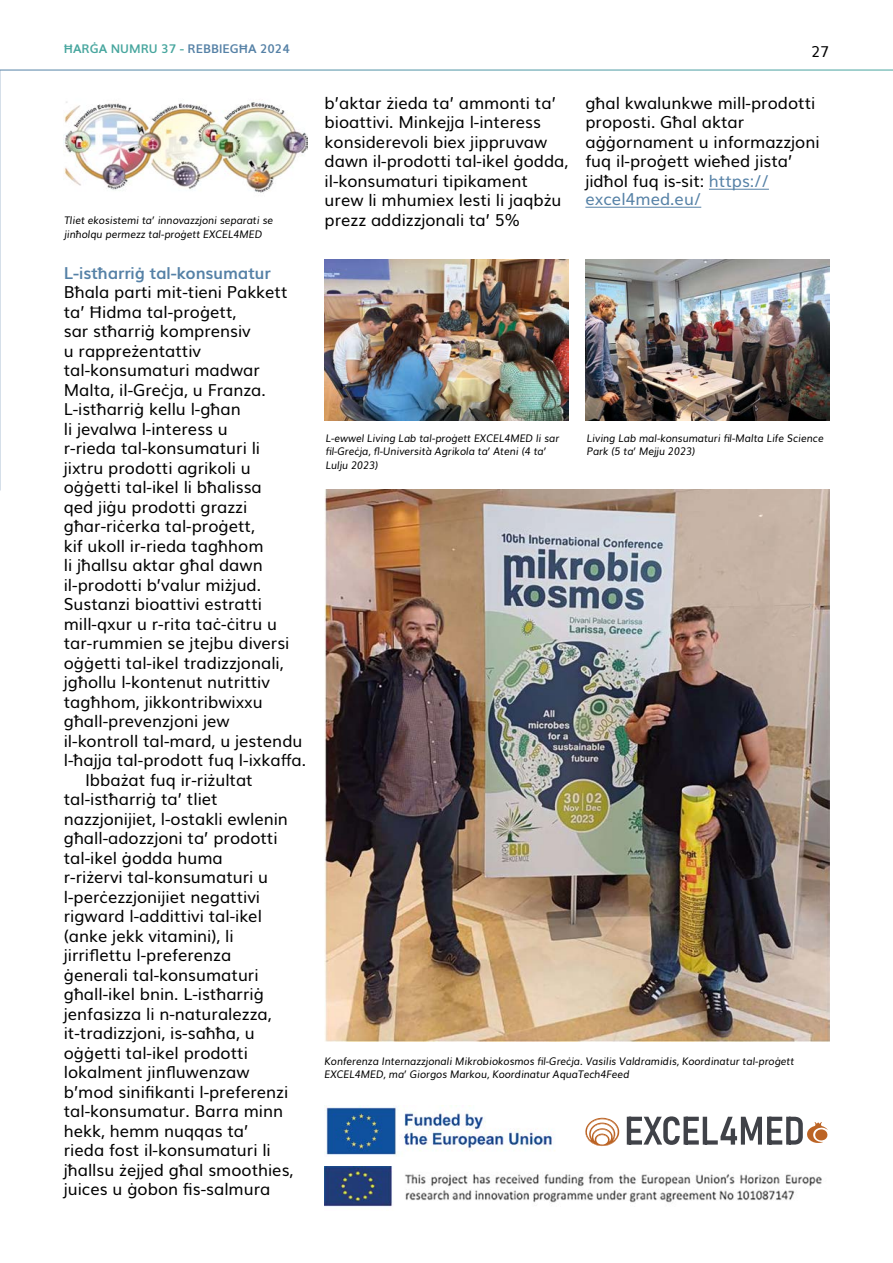
<style>
.page{position:relative;width:893px;height:1263px;background:#fff}
.page>*{position:absolute;margin:0;border:0;box-sizing:border-box;transform-origin:0 0}
.t1{font:16.5px/19.5px "Muli";color:#000}
.t2{font:700 16.5px "Muli";color:#5581a6}
.t3{font:16.5px "Muli";color:#5581a6}
.t4{font:15px "Muli";color:#000}
.t5{font:700 12px "Muli";color:#47a69e}
.t6{font:italic 10.5px/13.5px "Muli";color:#000;scale:.95 1}
.s1{color:#5581a6}
</style>
<div class="page">
<img style="left:0;top:24px;width:1px;height:466px">
<img style="left:325px;top:490px;width:504px;height:552px">
<hr style="left:709px;top:189px;width:60px;height:1px;background:#5581a6">
<hr style="left:585px;top:207px;width:116px;height:1px;background:#5581a6">
<img style="left:325px;top:1166px;width:497px;height:41px">
<img style="left:325px;top:1106px;width:230px;height:50px">
<hr style="left:627px;top:1117px;width:4px;height:27px;background:#404248">
<hr style="left:629px;top:1117px;width:13px;height:4px;background:#404248">
<svg style="left:631px;top:1129px;width:9px;height:4px"></svg>
<svg style="left:631px;top:1140px;width:11px;height:4px"></svg>
<svg style="left:643px;top:1116px;width:37px;height:29px"></svg>
<hr style="left:684px;top:1117px;width:4px;height:27px;background:#404248">
<hr style="left:685px;top:1117px;width:14px;height:4px;background:#404248">
<svg style="left:688px;top:1129px;width:9px;height:4px"></svg>
<svg style="left:688px;top:1140px;width:11px;height:4px"></svg>
<hr style="left:703px;top:1117px;width:4px;height:27px;background:#404248">
<svg style="left:707px;top:1140px;width:11px;height:4px"></svg>
<svg style="left:720px;top:1117px;width:42px;height:27px"></svg>
<hr style="left:767px;top:1117px;width:4px;height:27px;background:#404248">
<hr style="left:769px;top:1117px;width:13px;height:4px;background:#404248">
<svg style="left:771px;top:1129px;width:10px;height:4px"></svg>
<svg style="left:771px;top:1140px;width:11px;height:4px"></svg>
<svg style="left:786px;top:1117px;width:42px;height:28px"></svg>
<svg style="left:585px;top:1118px;width:34px;height:28px"></svg>
<img style="left:64px;top:101px;width:244px;height:93px">
<img style="left:325px;top:259px;width:243px;height:162px">
<img style="left:585px;top:259px;width:245px;height:162px">
<div style="left:0;top:0;width:893px;height:70px;background:#fff"></div>
<hr style="left:0;top:70px;width:893px;height:1px;background:#fff">
<p class="t5" style="left:64px;top:39px;width:228px">ĦARĠA NUMRU 37 - <span class="s1">REBBIEGĦA 2024</span></p>
<p class="t4" style="left:811px;top:39px;width:20px">27</p>
<p class="t6" style="left:64px;top:213px;width:221px">Tliet ekosistemi ta’ innovazzjoni separati se jinħolqu permezz tal-proġett EXCEL4MED</p>
<p class="t2" style="left:64px;top:259px;width:208px">L‑istħarriġ tal‑konsumatur</p>
<p class="t1" style="left:64px;top:281px;width:225px">Bħala parti mit‑tieni Pakkett</p>
<p class="t1" style="left:64px;top:301px;width:174px">ta’ Ħidma tal‑proġett,</p>
<p class="t1" style="left:64px;top:320px;width:189px">sar stħarriġ komprensiv</p>
<p class="t1" style="left:64px;top:340px;width:139px">u rappreżentattiv</p>
<p class="t1" style="left:64px;top:359px;width:198px">tal‑konsumaturi madwar</p>
<p class="t1" style="left:64px;top:379px;width:204px">Malta, il‑Greċja, u Franza.</p>
<p class="t1" style="left:64px;top:398px;width:179px">L‑istħarriġ kellu l‑għan</p>
<p class="t1" style="left:64px;top:418px;width:166px">li jevalwa l‑interess u</p>
<p class="t1" style="left:64px;top:437px;width:198px">r‑rieda tal‑konsumaturi li</p>
<p class="t1" style="left:64px;top:457px;width:188px">jixtru prodotti agrikoli u</p>
<p class="t1" style="left:64px;top:476px;width:200px">oġġetti tal‑ikel li bħalissa</p>
<p class="t1" style="left:64px;top:496px;width:185px">qed jiġu prodotti grazzi</p>
<p class="t1" style="left:64px;top:515px;width:193px">għar‑riċerka tal‑proġett,</p>
<p class="t1" style="left:64px;top:535px;width:201px">kif ukoll ir‑rieda tagħhom</p>
<p class="t1" style="left:64px;top:554px;width:200px">li jħallsu aktar għal dawn</p>
<p class="t1" style="left:64px;top:574px;width:199px">il‑prodotti b’valur miżjud.</p>
<p class="t1" style="left:64px;top:593px;width:200px">Sustanzi bioattivi estratti</p>
<p class="t1" style="left:64px;top:613px;width:215px">mill‑qxur u r‑rita taċ‑ċitru u</p>
<p class="t1" style="left:64px;top:632px;width:227px">tar‑rummien se jtejbu diversi</p>
<p class="t1" style="left:64px;top:652px;width:221px">oġġetti tal‑ikel tradizzjonali,</p>
<p class="t1" style="left:64px;top:671px;width:208px">jgħollu l‑kontenut nutrittiv</p>
<p class="t1" style="left:64px;top:691px;width:201px">tagħhom, jikkontribwixxu</p>
<p class="t1" style="left:64px;top:710px;width:167px">għall‑prevenzjoni jew</p>
<p class="t1" style="left:64px;top:730px;width:240px">il‑kontroll tal‑mard, u jestendu</p>
<p class="t1" style="left:64px;top:749px;width:244px">l‑ħajja tal‑prodott fuq l‑ixkaffa.</p>
<p class="t1" style="left:85px;top:769px;width:169px">Ibbażat fuq ir‑riżultat</p>
<p class="t1" style="left:64px;top:788px;width:155px">tal‑istħarriġ ta’ tliet</p>
<p class="t1" style="left:64px;top:808px;width:226px">nazzjonijiet, l‑ostakli ewlenin</p>
<p class="t1" style="left:64px;top:827px;width:215px">għall‑adozzjoni ta’ prodotti</p>
<p class="t1" style="left:64px;top:847px;width:161px">tal‑ikel ġodda huma</p>
<p class="t1" style="left:64px;top:866px;width:206px">r‑riżervi tal‑konsumaturi u</p>
<p class="t1" style="left:64px;top:886px;width:198px">l‑perċezzjonijiet negattivi</p>
<p class="t1" style="left:64px;top:905px;width:200px">rigward l‑addittivi tal‑ikel</p>
<p class="t1" style="left:64px;top:925px;width:171px">(anke jekk vitamini), li</p>
<p class="t1" style="left:64px;top:944px;width:169px">jirriflettu l‑preferenza</p>
<p class="t1" style="left:64px;top:964px;width:196px">ġenerali tal‑konsumaturi</p>
<p class="t1" style="left:64px;top:983px;width:202px">għall‑ikel bnin. L‑istħarriġ</p>
<p class="t1" style="left:64px;top:1003px;width:209px">jenfasizza li n‑naturalezza,</p>
<p class="t1" style="left:64px;top:1022px;width:193px">it‑tradizzjoni, is‑saħħa, u</p>
<p class="t1" style="left:64px;top:1042px;width:186px">oġġetti tal‑ikel prodotti</p>
<p class="t1" style="left:64px;top:1061px;width:187px">lokalment jinfluwenzaw</p>
<p class="t1" style="left:64px;top:1081px;width:226px">b’mod sinifikanti l‑preferenzi</p>
<p class="t1" style="left:64px;top:1100px;width:221px">tal‑konsumatur. Barra minn</p>
<p class="t1" style="left:64px;top:1120px;width:186px">hekk, hemm nuqqas ta’</p>
<p class="t1" style="left:64px;top:1139px;width:208px">rieda fost il‑konsumaturi li</p>
<p class="t1" style="left:64px;top:1159px;width:231px">jħallsu żejjed għal smoothies,</p>
<p class="t1" style="left:64px;top:1178px;width:208px">juices u ġobon fis‑salmura</p>
<p class="t1" style="left:325px;top:92px;width:245px">b’aktar żieda ta’ ammonti ta’ bioattivi. Minkejja l‑interess konsiderevoli biex jippruvaw dawn il‑prodotti tal‑ikel ġodda, il‑konsumaturi tipikament urew li mhumiex lesti li jaqbżu prezz addizzjonali ta’ 5%</p>
<p class="t1" style="left:585px;top:92px;width:236px">għal kwalunkwe mill‑prodotti proposti. Għal aktar aġġornament u informazzjoni fuq il‑proġett wieħed jista’ jidħol fuq is‑sit: <span class="s1">https://</span></p>
<p class="t3" style="left:585px;top:185px;width:117px">excel4med.eu/</p>
<p class="t6" style="left:326px;top:430px;width:247px">L-ewwel Living Lab tal-proġett EXCEL4MED li sar fil-Greċja, fl-Università Agrikola ta’ Ateni (4 ta’<br>Lulju 2023)</p>
<p class="t6" style="left:587px;top:430px;width:251px">Living Lab mal-konsumaturi fil-Malta Life Science<br>Park (5 ta’ Mejju 2023)</p>
<p class="t6" style="left:325px;top:1053px;width:496px">Konferenza Internazzjonali Mikrobiokosmos fil-Greċja. Vasilis Valdramidis, Koordinatur tal-proġett<br>EXCEL4MED, ma’ Giorgos Markou, Koordinatur AquaTech4Feed</p>
</div>
